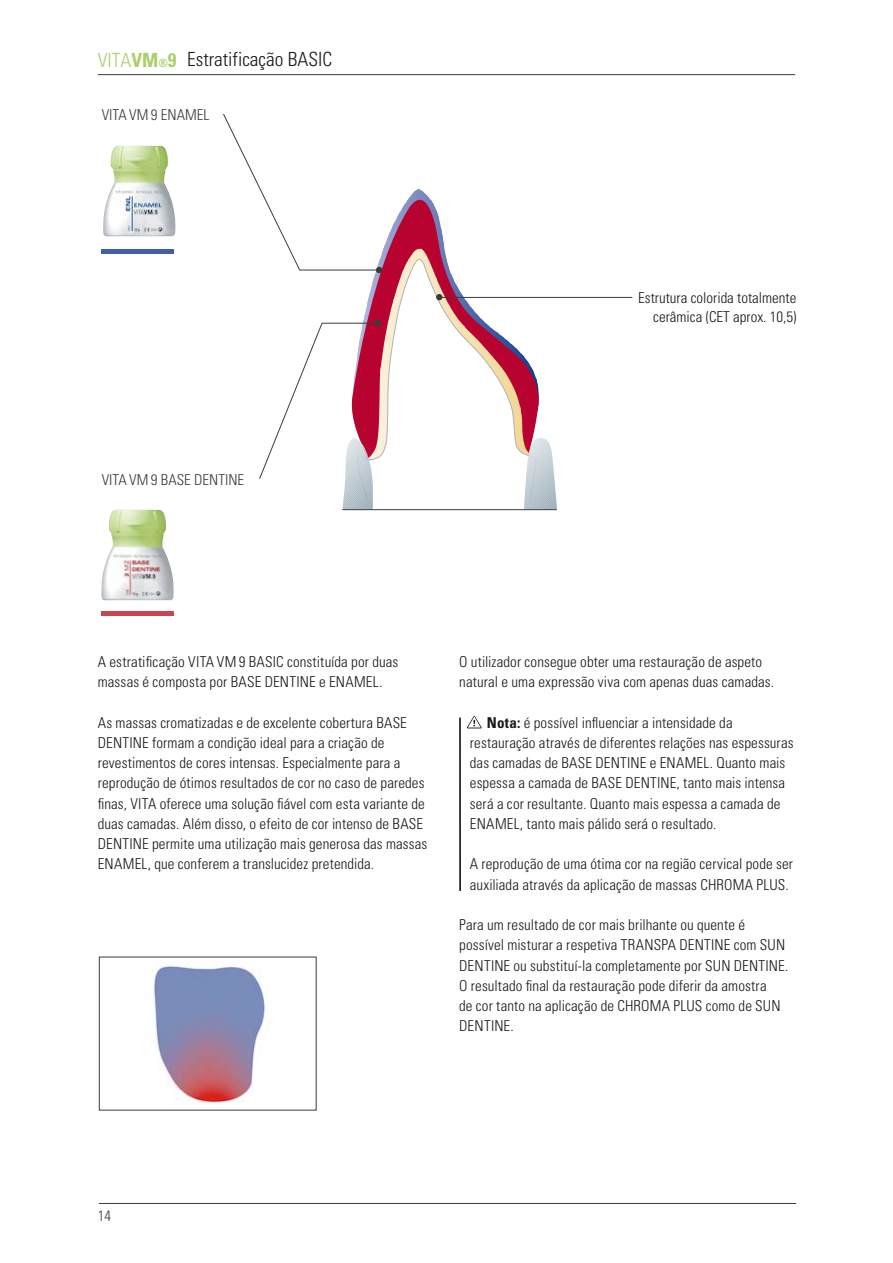
<style>
.page{position:relative;width:893px;height:1263px;background:#fff}
.page>*{position:absolute;margin:0;border:0;box-sizing:border-box;transform-origin:0 0}
.t1{font:300 condensed 19.5px "Univers LT";color:#1a1a1a}
.t2{font:300 condensed 19.5px "Univers LT";color:#adce6c}
.t3{font:300 condensed 15px/20.2px "Univers LT";letter-spacing:.005em;color:#1a1a1a}
.t4{font:300 condensed 15px "Univers LT";color:#3b3b3a}
.s1{font-weight:700}
.s2{font-weight:700;font-size:11.25px}
</style>
<div class="page">
<hr style="left:99px;top:1203px;width:697px;height:1px;background:#3b3b3a">
<hr style="left:98px;top:74px;width:697px;height:1px;background:#3b3b3a">
<img style="left:151px;top:966px;width:115px;height:137px">
<img style="left:103px;top:146px;width:73px;height:90px">
<img style="left:101px;top:510px;width:73px;height:90px">
<svg style="left:383px;top:189px;width:157px;height:226px"></svg>
<hr style="left:530px;top:249px;width:1px;height:213px;background:#f1d592">
<hr style="left:528px;top:249px;width:2px;height:213px;background:#f1d693">
<hr style="left:526px;top:249px;width:2px;height:213px;background:#f1d694">
<hr style="left:524px;top:249px;width:2px;height:213px;background:#f1d695">
<hr style="left:522px;top:249px;width:2px;height:213px;background:#f1d796">
<hr style="left:520px;top:249px;width:2px;height:213px;background:#f2d797">
<hr style="left:519px;top:249px;width:1px;height:213px;background:#f2d798">
<hr style="left:517px;top:249px;width:2px;height:213px;background:#f2d899">
<hr style="left:515px;top:249px;width:2px;height:213px;background:#f2d89a">
<hr style="left:513px;top:249px;width:2px;height:213px;background:#f2d89b">
<hr style="left:511px;top:249px;width:2px;height:213px;background:#f2d99b">
<hr style="left:509px;top:249px;width:2px;height:213px;background:#f3d99c">
<hr style="left:507px;top:249px;width:2px;height:213px;background:#f3d99d">
<hr style="left:506px;top:249px;width:1px;height:213px;background:#f3da9e">
<hr style="left:504px;top:249px;width:1px;height:213px;background:#f3da9f">
<hr style="left:502px;top:249px;width:2px;height:213px;background:#f3daa0">
<hr style="left:500px;top:249px;width:2px;height:213px;background:#f3dba1">
<hr style="left:498px;top:249px;width:2px;height:213px;background:#f3dba2">
<hr style="left:496px;top:249px;width:2px;height:213px;background:#f3dba3">
<hr style="left:494px;top:249px;width:2px;height:213px;background:#f3dca3">
<hr style="left:492px;top:249px;width:2px;height:213px;background:#f4dca4">
<hr style="left:491px;top:249px;width:1px;height:213px;background:#f4dca5">
<hr style="left:489px;top:249px;width:2px;height:213px;background:#f4dda6">
<hr style="left:487px;top:249px;width:2px;height:213px;background:#f4dda7">
<hr style="left:485px;top:249px;width:2px;height:213px;background:#f4dda8">
<hr style="left:483px;top:249px;width:2px;height:213px;background:#f4dda9">
<hr style="left:481px;top:249px;width:2px;height:213px;background:#f4deaa">
<hr style="left:479px;top:249px;width:2px;height:213px;background:#f4deab">
<hr style="left:478px;top:249px;width:1px;height:213px;background:#f4deac">
<hr style="left:476px;top:249px;width:1px;height:213px;background:#f5dfad">
<hr style="left:474px;top:249px;width:2px;height:213px;background:#f5dfad">
<hr style="left:472px;top:249px;width:2px;height:213px;background:#f5dfae">
<hr style="left:470px;top:249px;width:2px;height:213px;background:#f5e0af">
<hr style="left:468px;top:249px;width:2px;height:213px;background:#f5e0b0">
<hr style="left:466px;top:249px;width:2px;height:213px;background:#f5e0b1">
<hr style="left:464px;top:249px;width:2px;height:213px;background:#f5e1b2">
<hr style="left:463px;top:249px;width:1px;height:213px;background:#f5e1b3">
<hr style="left:461px;top:249px;width:2px;height:213px;background:#f5e1b4">
<hr style="left:459px;top:249px;width:2px;height:213px;background:#f5e2b5">
<hr style="left:457px;top:249px;width:2px;height:213px;background:#f6e2b6">
<hr style="left:455px;top:249px;width:2px;height:213px;background:#f6e2b6">
<hr style="left:453px;top:249px;width:2px;height:213px;background:#f6e3b7">
<hr style="left:451px;top:249px;width:2px;height:213px;background:#f6e3b8">
<hr style="left:450px;top:249px;width:1px;height:213px;background:#f6e3b9">
<hr style="left:448px;top:249px;width:1px;height:213px;background:#f6e3ba">
<hr style="left:446px;top:249px;width:2px;height:213px;background:#f6e4bb">
<hr style="left:444px;top:249px;width:2px;height:213px;background:#f6e4bc">
<hr style="left:442px;top:249px;width:2px;height:213px;background:#f6e4bc">
<hr style="left:440px;top:249px;width:2px;height:213px;background:#f7e5bd">
<hr style="left:438px;top:249px;width:2px;height:213px;background:#f7e5be">
<hr style="left:436px;top:249px;width:2px;height:213px;background:#f7e6bf">
<hr style="left:435px;top:249px;width:1px;height:213px;background:#f7e6c0">
<hr style="left:433px;top:249px;width:2px;height:213px;background:#f7e6c1">
<hr style="left:431px;top:249px;width:2px;height:213px;background:#f7e7c2">
<hr style="left:429px;top:249px;width:2px;height:213px;background:#f7e7c3">
<hr style="left:427px;top:249px;width:2px;height:213px;background:#f7e7c3">
<hr style="left:425px;top:249px;width:2px;height:213px;background:#f7e8c4">
<hr style="left:423px;top:249px;width:2px;height:213px;background:#f7e8c5">
<hr style="left:422px;top:249px;width:1px;height:213px;background:#f8e8c6">
<hr style="left:420px;top:249px;width:1px;height:213px;background:#f8e9c7">
<hr style="left:418px;top:249px;width:2px;height:213px;background:#f8e9c8">
<hr style="left:416px;top:249px;width:2px;height:213px;background:#f8e9c8">
<hr style="left:414px;top:249px;width:2px;height:213px;background:#f8eac9">
<hr style="left:412px;top:249px;width:2px;height:213px;background:#f8eaca">
<hr style="left:410px;top:249px;width:2px;height:213px;background:#f8eacb">
<hr style="left:408px;top:249px;width:2px;height:213px;background:#f8eacc">
<hr style="left:407px;top:249px;width:1px;height:213px;background:#f8ebcd">
<hr style="left:405px;top:249px;width:2px;height:213px;background:#f8ebce">
<hr style="left:403px;top:249px;width:2px;height:213px;background:#f9ebce">
<hr style="left:401px;top:249px;width:2px;height:213px;background:#f9eccf">
<hr style="left:399px;top:249px;width:2px;height:213px;background:#f9ecd0">
<hr style="left:397px;top:249px;width:2px;height:213px;background:#f9ecd1">
<hr style="left:395px;top:249px;width:2px;height:213px;background:#f9edd2">
<hr style="left:394px;top:249px;width:1px;height:213px;background:#f9edd3">
<hr style="left:392px;top:249px;width:1px;height:213px;background:#f9edd3">
<hr style="left:390px;top:249px;width:2px;height:213px;background:#f9eed4">
<hr style="left:388px;top:249px;width:2px;height:213px;background:#f9eed5">
<hr style="left:386px;top:249px;width:2px;height:213px;background:#f9eed6">
<hr style="left:384px;top:249px;width:2px;height:213px;background:#faefd7">
<hr style="left:382px;top:249px;width:2px;height:213px;background:#faefd7">
<hr style="left:380px;top:249px;width:2px;height:213px;background:#faefd8">
<hr style="left:379px;top:249px;width:1px;height:213px;background:#faf0d9">
<hr style="left:377px;top:249px;width:2px;height:213px;background:#faf0da">
<hr style="left:375px;top:249px;width:2px;height:213px;background:#faf0db">
<hr style="left:373px;top:249px;width:2px;height:213px;background:#faf1dc">
<hr style="left:371px;top:249px;width:2px;height:213px;background:#faf1dd">
<hr style="left:369px;top:249px;width:2px;height:213px;background:#faf1dd">
<hr style="left:367px;top:249px;width:2px;height:213px;background:#fbf2de">
<hr style="left:366px;top:249px;width:1px;height:213px;background:#fbf2df">
<hr style="left:364px;top:249px;width:1px;height:213px;background:#fbf3e0">
<svg style="left:346px;top:258px;width:191px;height:204px"></svg>
<svg style="left:342px;top:438px;width:33px;height:71px"></svg>
<svg style="left:524px;top:438px;width:33px;height:71px"></svg>
<hr style="left:343px;top:509px;width:213px;height:1px;background:#3b3b3a">
<hr style="left:102px;top:250px;width:72px;height:4px;background:#405fa4">
<hr style="left:441px;top:297px;width:191px;height:1px;background:#3b3b3a">
<svg style="left:436px;top:294px;width:6px;height:6px"></svg>
<svg style="left:376px;top:267px;width:6px;height:6px"></svg>
<svg style="left:375px;top:320px;width:6px;height:6px"></svg>
<hr style="left:300px;top:270px;width:79px;height:1px;background:#3b3b3a">
<hr style="left:322px;top:323px;width:55px;height:1px;background:#3b3b3a">
<svg style="left:223px;top:114px;width:77px;height:156px"></svg>
<svg style="left:259px;top:323px;width:64px;height:156px"></svg>
<hr style="left:101px;top:611px;width:72px;height:4px;background:#c74650">
<hr style="left:459px;top:718px;width:2px;height:173px;background:#000">
<svg style="left:467px;top:716px;width:15px;height:12px"></svg>
<h1 class="t2" style="left:98px;top:48px;width:80px">VITA<span class="s1">VM</span><span class="s2">®</span><span class="s1">9</span></h1>
<h1 class="t1" style="left:187px;top:48px;width:147px">Estratificação BASIC</h1>
<p class="t4" style="left:102px;top:106px;width:109px">VITA VM 9 ENAMEL</p>
<p class="t4" style="left:102px;top:470px;width:144px">VITA VM 9 BASE DENTINE</p>
<p class="t3" style="left:638px;top:288px;width:160px;line-height:19.5px;text-align:right">Estrutura colorida totalmente cerâmica (CET aprox. 10,5)</p>
<p class="t3" style="left:98px;top:651px;width:302px">A estratificação VITA VM 9 BASIC constituída por duas massas é composta por BASE DENTINE e ENAMEL.</p>
<p class="t3" style="left:98px;top:712px;width:331px">As massas cromatizadas e de excelente cobertura BASE DENTINE formam a condição ideal para a criação de revestimentos de cores intensas. Especialmente para a reprodução de ótimos resultados de cor no caso de paredes finas, VITA oferece uma solução fiável com esta variante de duas camadas. Além disso, o efeito de cor intenso de BASE DENTINE permite uma utilização mais generosa das massas ENAMEL, que conferem a translucidez pretendida.</p>
<p class="t3" style="left:459px;top:651px;width:316px">O utilizador consegue obter uma restauração de aspeto natural e uma expressão viva com apenas duas camadas.</p>
<p class="t3" style="left:470px;top:712px;width:325px;text-indent:17px"><span class="s1">Nota:</span> é possível influenciar a intensidade da restauração através de diferentes relações nas espessuras das camadas de BASE DENTINE e ENAMEL. Quanto mais espessa a camada de BASE DENTINE, tanto mais intensa será a cor resultante. Quanto mais espessa a camada de ENAMEL, tanto mais pálido será o resultado.</p>
<p class="t3" style="left:470px;top:854px;width:325px">A reprodução de uma ótima cor na região cervical pode ser auxiliada através da aplicação de massas CHROMA PLUS.</p>
<p class="t3" style="left:459px;top:915px;width:331px">Para um resultado de cor mais brilhante ou quente é possível misturar a respetiva TRANSPA DENTINE com SUN DENTINE ou substituí-la completamente por SUN DENTINE.<br>O resultado final da restauração pode diferir da amostra<br>de cor tanto na aplicação de CHROMA PLUS como de SUN DENTINE.</p>
<p class="t4" style="left:98px;top:1206px;width:15px">14</p>
</div>
